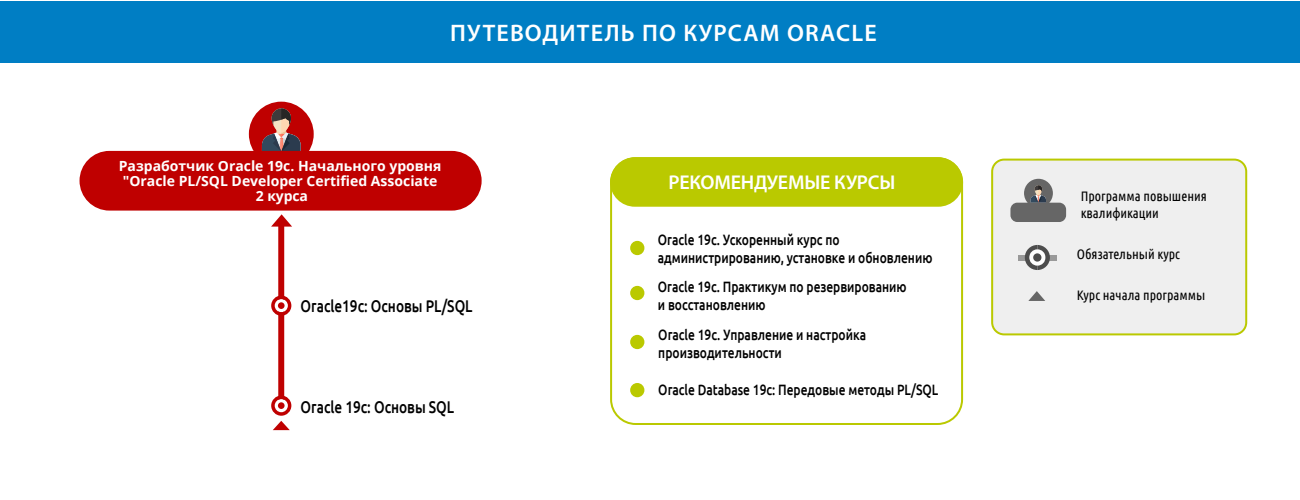
<style>
.page{position:relative;width:1300px;height:500px;background:#fff}
.page>*{position:absolute;margin:0;border:0;box-sizing:border-box;transform-origin:0 0}
.t1{font:600 24px "Myriad Pro";letter-spacing:.05em;color:#fff}
.t2{font:600 20px "Myriad Pro";letter-spacing:-.01em;color:#fff}
.t3{font:500 17px "Ubuntu";color:#000;scale:.8 1}
.t4{font:500 15px/18px "Ubuntu";color:#000;scale:.8 1}
.t5{font:700 14px/15px "Open Sans";color:#fff;text-align:center}
.t6{font:13.7px/16.5px "Ubuntu Condensed";color:#000}
</style>
<div class="page">
<div style="left:0;top:1px;width:1300px;height:62px;background:#007ec4"></div>
<div style="left:249px;top:102px;width:65px;height:64px;background:#bf0000;border-radius:50%"></div>
<svg style="left:262px;top:108px;width:39px;height:43px"></svg>
<div style="left:80px;top:151px;width:402px;height:60px;background:#bf0000;border-radius:30px"></div>
<div style="left:278px;top:226px;width:6px;height:180px;background:#bf0000"></div>
<svg style="left:271px;top:214px;width:21px;height:13px"></svg>
<div style="left:992px;top:160px;width:254px;height:174px;background:#efefef;border-radius:12px"></div>
<div style="left:991px;top:159px;width:256px;height:176px;border:2px solid #bac900;border-radius:12px"></div>
<div style="left:610px;top:157px;width:353px;height:268px;border:2px solid #bac900;border-radius:25px"></div>
<div style="left:1024px;top:179px;width:29px;height:29px;background:#666;border-radius:50%"></div>
<svg style="left:1031px;top:185px;width:15px;height:18px"></svg>
<div style="left:1010px;top:203px;width:56px;height:19px;background:#666;border-radius:7px"></div>
<div style="left:1018px;top:255px;width:38px;height:6px;background:#999"></div>
<svg style="left:1025px;top:245px;width:25px;height:25px"></svg>
<svg style="left:1028px;top:291px;width:17px;height:10px"></svg>
<div style="left:611px;top:158px;width:351px;height:48px;background:#bac900;border-radius:24px"></div>
<div style="left:610px;top:157px;width:353px;height:50px;border:2px solid #bac900;border-radius:24px"></div>
<div style="left:631px;top:242px;width:12px;height:12px;background:#bac900;border-radius:50%"></div>
<div style="left:630px;top:241px;width:14px;height:14px;border:2px solid #bac900;border-radius:50%"></div>
<div style="left:631px;top:287px;width:12px;height:12px;background:#bac900;border-radius:50%"></div>
<div style="left:630px;top:286px;width:14px;height:14px;border:2px solid #bac900;border-radius:50%"></div>
<div style="left:631px;top:336px;width:12px;height:12px;background:#bac900;border-radius:50%"></div>
<div style="left:630px;top:335px;width:14px;height:14px;border:2px solid #bac900;border-radius:50%"></div>
<div style="left:631px;top:384px;width:12px;height:12px;background:#bac900;border-radius:50%"></div>
<div style="left:630px;top:383px;width:14px;height:14px;border:2px solid #bac900;border-radius:50%"></div>
<svg style="left:271px;top:296px;width:20px;height:20px"></svg>
<svg style="left:271px;top:396px;width:20px;height:34px"></svg>
<h1 class="t1" style="left:450px;top:18px;width:428px">ПУТЕВОДИТЕЛЬ ПО КУРСАМ ORACLE</h1>
<p class="t5" style="left:119px;top:158px;width:324px">Разработчик Oracle 19с. Начального уровня "Oracle PL/SQL Developer Certified Associate<br>2 курса</p>
<h2 class="t2" style="left:669px;top:170px;width:228px">РЕКОМЕНДУЕМЫЕ КУРСЫ</h2>
<p class="t3" style="left:301px;top:295px;width:216px">Oracle19с: Основы PL/SQL</p>
<p class="t3" style="left:301px;top:396px;width:193px">Oracle 19с: Основы SQL</p>
<p class="t4" style="left:658px;top:230px;width:345px">Oracle 19c. Ускоренный курс по администрированию, установке и обновлению</p>
<p class="t4" style="left:658px;top:277px;width:313px">Oracle 19c. Практикум по резервированию и восстановлению</p>
<p class="t4" style="left:658px;top:325px;width:261px">Oracle 19c. Управление и настройка производительности</p>
<p class="t4" style="left:658px;top:380px;width:351px">Oracle Database 19c: Передовые методы PL/SQL</p>
<p class="t6" style="left:1081px;top:188px;width:128px">Программа повышения квалификации</p>
<p class="t6" style="left:1077px;top:246px;width:105px">Обязательный курс</p>
<p class="t6" style="left:1077px;top:286px;width:130px">Курс начала программы</p>
</div>
